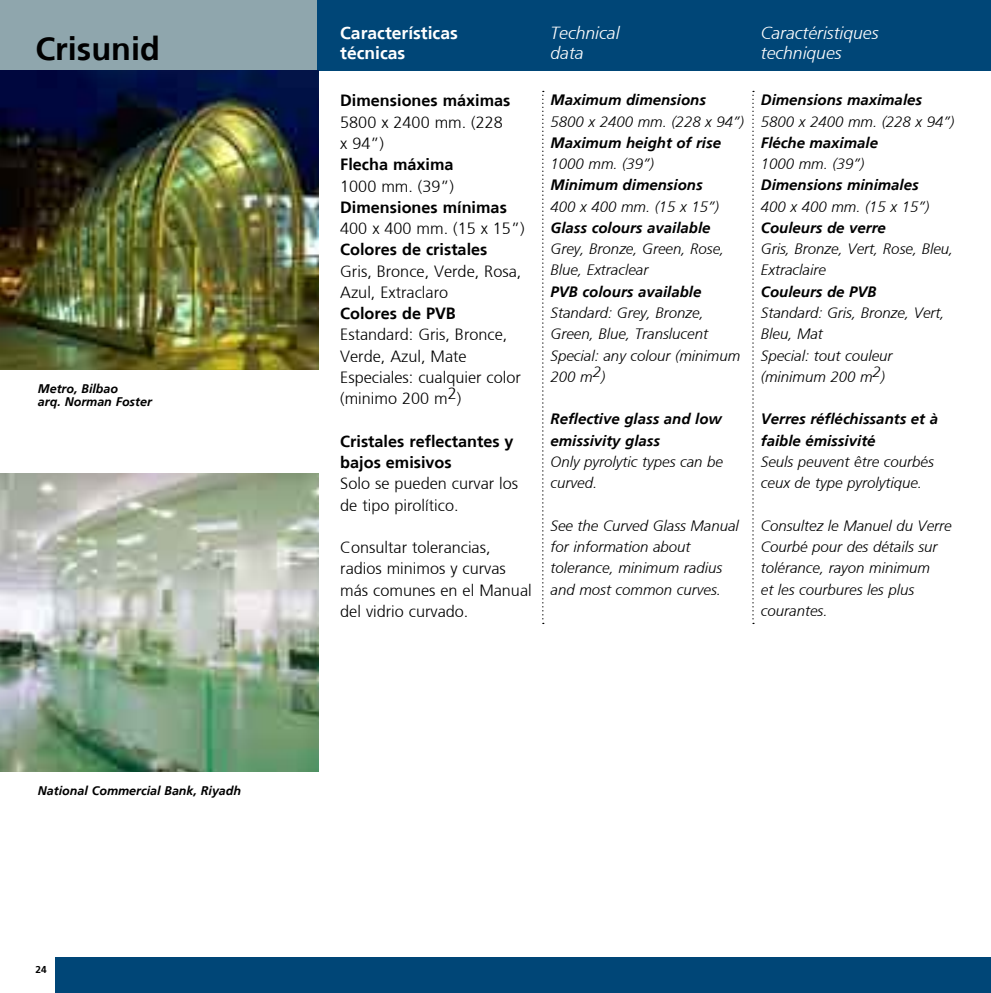
<style>
.page{position:relative;width:991px;height:993px;background:#fff}
.page>*{position:absolute;margin:0;border:0;box-sizing:border-box;transform-origin:0 0}
.t1{font:700 32.5px "Frutiger";color:#000}
.t2{font:italic 300 17.5px/20px "Frutiger";color:#fff}
.t3{font:700 17.5px/20px "Frutiger";color:#fff}
.t4{font:300 16.25px/21.2px "Frutiger";color:#000}
.t5{font:700 16.25px/21.2px "Frutiger";color:#000}
.t6{font:italic 300 15px/21.2px "Frutiger";color:#000}
.t7{font:italic 700 15px/21.2px "Frutiger";color:#000}
.t8{font:italic 700 12.5px/13.8px "Frutiger";color:#000}
.t9{font:700 10px "Frutiger";color:#000}
</style>
<div class="page">
<div style="left:55px;top:957px;width:936px;height:35px;background:#004677"></div>
<div style="left:0;top:0;width:319px;height:71px;background:#8fa6ad"></div>
<div style="left:317px;top:0;width:674px;height:71px;background:#004677"></div>
<svg style="left:542px;top:91px;width:2px;height:532px"></svg>
<svg style="left:752px;top:91px;width:2px;height:532px"></svg>
<img style="left:0;top:71px;width:319px;height:298px">
<img style="left:0;top:473px;width:319px;height:298px">
<h1 class="t1" style="left:35px;top:30px;width:126px">Crisunid</h1>
<p class="t3" style="left:340px;top:22px;width:119px">Características técnicas</p>
<p class="t2" style="left:550px;top:23px;width:71px">Technical data</p>
<p class="t2" style="left:761px;top:23px;width:119px">Caractéristiques techniques</p>
<p class="t8" style="left:38px;top:381px;width:115px">Metro, Bilbao<br>arq. Norman Foster</p>
<p class="t8" style="left:38px;top:783px;width:205px">National Commercial Bank, Riyadh</p>
<p class="t9" style="left:35px;top:963px;width:13px">24</p>
<p class="t5" style="left:340px;top:90px;width:172px">Dimensiones máximas</p>
<p class="t4" style="left:340px;top:111px;width:164px">5800 x 2400 mm. (228 x 94”)</p>
<p class="t5" style="left:340px;top:154px;width:115px">Flecha máxima</p>
<p class="t4" style="left:340px;top:175px;width:115px">1000 mm. (39”)</p>
<p class="t5" style="left:340px;top:196px;width:168px">Dimensiones mínimas</p>
<p class="t4" style="left:340px;top:218px;width:186px">400 x 400 mm. (15 x 15”)</p>
<p class="t5" style="left:340px;top:239px;width:149px">Colores de cristales</p>
<p class="t4" style="left:340px;top:260px;width:183px">Gris, Bronce, Verde, Rosa,<br>Azul, Extraclaro</p>
<p class="t5" style="left:340px;top:302px;width:117px">Colores de PVB</p>
<p class="t4" style="left:340px;top:324px;width:182px">Estandard: Gris, Bronce,<br>Verde, Azul, Mate<br>Especiales: cualquier color (minimo 200 m2)</p>
<p class="t5" style="left:340px;top:430px;width:175px">Cristales reflectantes y bajos emisivos</p>
<p class="t4" style="left:340px;top:473px;width:179px">Solo se pueden curvar los de tipo pirolítico.</p>
<p class="t4" style="left:340px;top:536px;width:193px">Consultar tolerancias, radios minimos y curvas más comunes en el Manual del vidrio curvado.</p>
<p class="t7" style="left:550px;top:89px;width:157px">Maximum dimensions</p>
<p class="t6" style="left:550px;top:111px;width:195px">5800 x 2400 mm. (228 x 94”)</p>
<p class="t7" style="left:550px;top:132px;width:172px">Maximum height of rise</p>
<p class="t6" style="left:550px;top:153px;width:105px">1000 mm. (39”)</p>
<p class="t7" style="left:550px;top:174px;width:154px">Minimum dimensions</p>
<p class="t6" style="left:550px;top:196px;width:170px">400 x 400 mm. (15 x 15”)</p>
<p class="t7" style="left:550px;top:217px;width:162px">Glass colours available</p>
<p class="t6" style="left:550px;top:238px;width:175px">Grey, Bronze, Green, Rose,<br>Blue, Extraclear</p>
<p class="t7" style="left:550px;top:281px;width:152px">PVB colours available</p>
<p class="t6" style="left:550px;top:302px;width:191px">Standard: Grey, Bronze,<br>Green, Blue, Translucent<br>Special: any colour (minimum<br>200 m2)</p>
<p class="t7" style="left:550px;top:408px;width:173px">Reflective glass and low emissivity glass</p>
<p class="t6" style="left:550px;top:451px;width:174px">Only pyrolytic types can be curved.</p>
<p class="t6" style="left:550px;top:514px;width:190px">See the Curved Glass Manual for information about tolerance, minimum radius and most common curves.</p>
<p class="t7" style="left:761px;top:89px;width:163px">Dimensions maximales</p>
<p class="t6" style="left:761px;top:111px;width:195px">5800 x 2400 mm. (228 x 94”)</p>
<p class="t7" style="left:761px;top:132px;width:119px">Fléche maximale</p>
<p class="t6" style="left:761px;top:153px;width:105px">1000 mm. (39”)</p>
<p class="t7" style="left:761px;top:174px;width:159px">Dimensions minimales</p>
<p class="t6" style="left:761px;top:196px;width:170px">400 x 400 mm. (15 x 15”)</p>
<p class="t7" style="left:761px;top:217px;width:127px">Couleurs de verre</p>
<p class="t6" style="left:761px;top:238px;width:194px">Gris, Bronze, Vert, Rose, Bleu,<br>Extraclaire</p>
<p class="t7" style="left:761px;top:281px;width:117px">Couleurs de PVB</p>
<p class="t6" style="left:761px;top:302px;width:185px">Standard: Gris, Bronze, Vert,<br>Bleu, Mat<br>Special: tout couleur (minimum 200 m2)</p>
<p class="t7" style="left:761px;top:408px;width:179px">Verres réfléchissants et à faible émissivité</p>
<p class="t6" style="left:761px;top:451px;width:174px">Seuls peuvent être courbés ceux de type pyrolytique.</p>
<p class="t6" style="left:761px;top:514px;width:192px">Consultez le Manuel du Verre<br>Courbé pour des détails sur tolérance, rayon minimum<br>et les courbures les plus courantes.</p>
</div>
